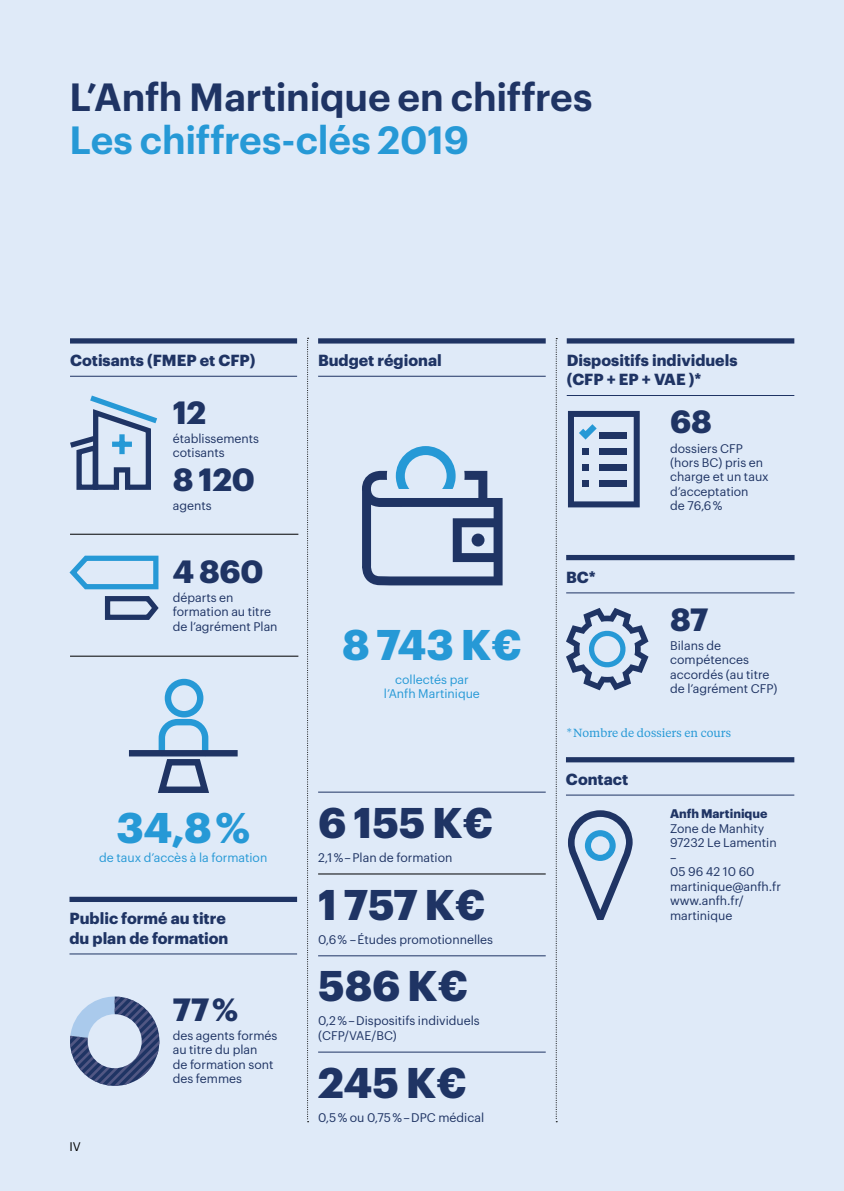
<style>
.page{position:relative;width:844px;height:1191px;background:#fff}
.page>*{position:absolute;margin:0;border:0;box-sizing:border-box;transform-origin:0 0}
.t1{font:700 42px "Graphik";color:#1f3464}
.t2{font:700 42px "Graphik";color:#2699d6}
.t3{font:600 38.5px "Graphik";letter-spacing:-.005em;color:#1f3464}
.t4{font:600 38.5px "Graphik";letter-spacing:-.005em;color:#2699d6}
.t5{font:700 31.5px "Graphik";letter-spacing:-.005em;color:#1f3464}
.t6{font:700 15.75px/19.2px "Graphik";color:#1f3464}
.t7{font:12.25px/14.5px "Graphik";color:#1f3464}
.t8{font:12.25px/14.5px "Graphik";color:#2699d6;text-align:center}
.t9{font:700 12.25px "Graphik";color:#1f3464}
.t10{font:12.25px "Graphik";color:#000}
.t11{font:11.72px "Tiempos Text";color:#2699d6}
</style>
<div class="page">
<div style="left:0;top:0;width:843px;height:1191px;background:#dfeaf8"></div>
<svg style="left:307px;top:338px;width:1px;height:784px"></svg>
<svg style="left:555px;top:338px;width:2px;height:784px"></svg>
<div style="left:70px;top:338px;width:227px;height:5px;background:#1f3464"></div>
<hr style="left:70px;top:376px;width:227px;height:1px;background:#1f3464">
<div style="left:132px;top:750px;width:102px;height:6px;background:#1f3464"></div>
<svg style="left:154px;top:715px;width:59px;height:78px"></svg>
<div style="left:165px;top:679px;width:38px;height:38px;border:6px solid #2699d6;border-radius:50%"></div>
<hr style="left:70px;top:656px;width:228px;height:1px;background:#000">
<hr style="left:70px;top:534px;width:228px;height:1px;background:#000">
<svg style="left:70px;top:395px;width:87px;height:95px"></svg>
<svg style="left:69px;top:555px;width:90px;height:65px"></svg>
<div style="left:318px;top:338px;width:227px;height:5px;background:#1f3464"></div>
<hr style="left:318px;top:376px;width:227px;height:1px;background:#1f3464">
<hr style="left:318px;top:792px;width:227px;height:1px;background:#1f3464">
<hr style="left:318px;top:873px;width:227px;height:1px;background:#000">
<hr style="left:318px;top:955px;width:227px;height:1px;background:#1f3464">
<hr style="left:318px;top:1051px;width:227px;height:1px;background:#1f3464">
<svg style="left:70px;top:996px;width:89px;height:89px"></svg>
<div style="left:88px;top:1014px;width:54px;height:54px;background:#dfeaf8;border-radius:50%"></div>
<svg style="left:568px;top:810px;width:65px;height:110px"></svg>
<div style="left:591px;top:836px;width:18px;height:19px;background:#dfeaf8;border-radius:50%"></div>
<div style="left:566px;top:338px;width:228px;height:5px;background:#1f3464"></div>
<hr style="left:566px;top:395px;width:228px;height:1px;background:#1f3464">
<svg style="left:568px;top:411px;width:71px;height:96px"></svg>
<div style="left:566px;top:555px;width:228px;height:5px;background:#1f3464"></div>
<hr style="left:566px;top:592px;width:228px;height:1px;background:#1f3464">
<svg style="left:566px;top:608px;width:82px;height:82px"></svg>
<div style="left:566px;top:757px;width:228px;height:5px;background:#1f3464"></div>
<hr style="left:566px;top:794px;width:228px;height:1px;background:#1f3464">
<svg style="left:362px;top:446px;width:140px;height:139px"></svg>
<div style="left:471px;top:533px;width:13px;height:13px;background:#1f3464;border-radius:50%"></div>
<div style="left:69px;top:896px;width:228px;height:6px;background:#1f3464"></div>
<hr style="left:69px;top:953px;width:228px;height:1px;background:#1f3464">
<h2 class="t3" style="left:69px;top:67px;width:524px">L’Anfh Martinique en chiffres</h2>
<h2 class="t4" style="left:69px;top:111px;width:401px">Les chiffres-clés 2019</h2>
<p class="t6" style="left:70px;top:349px;width:187px">Cotisants (FMEP et CFP)</p>
<h3 class="t5" style="left:173px;top:388px;width:35px">12</h3>
<p class="t7" style="left:173px;top:430px;width:88px">établissements cotisants</p>
<h3 class="t5" style="left:173px;top:455px;width:84px">8 120</h3>
<p class="t7" style="left:173px;top:497px;width:40px">agents</p>
<h3 class="t5" style="left:173px;top:546px;width:92px">4 860</h3>
<p class="t7" style="left:173px;top:589px;width:106px">départs en formation au titre de l’agrément Plan</p>
<p class="t6" style="left:318px;top:349px;width:125px">Budget régional</p>
<h1 class="t2" style="left:342px;top:612px;width:181px">8 743 K€</h1>
<p class="t8" style="left:384px;top:671px;width:97px">collectés par l’Anfh Martinique</p>
<h1 class="t2" style="left:116px;top:794px;width:135px">34,8 %</h1>
<p class="t8" style="left:99px;top:849px;width:169px">de taux d’accès à la formation</p>
<p class="t6" style="left:69px;top:907px;width:160px">Public formé au titre du plan de formation</p>
<p class="t10" style="left:69px;top:1137px;width:13px">IV</p>
<h3 class="t5" style="left:173px;top:984px;width:67px">77 %</h3>
<p class="t7" style="left:173px;top:1027px;width:106px">des agents formés au titre du plan<br>de formation sont des femmes</p>
<h1 class="t1" style="left:318px;top:790px;width:176px">6 155 K€</h1>
<p class="t7" style="left:318px;top:849px;width:136px">2,1 % – Plan de formation</p>
<h1 class="t1" style="left:318px;top:871px;width:169px">1 757 K€</h1>
<p class="t7" style="left:318px;top:931px;width:176px">0,6 % – Études promotionnelles</p>
<h1 class="t1" style="left:318px;top:953px;width:151px">586 K€</h1>
<p class="t7" style="left:318px;top:1012px;width:163px">0,2 % – Dispositifs individuels (CFP/VAE/BC)</p>
<h1 class="t1" style="left:318px;top:1049px;width:150px">245 K€</h1>
<p class="t7" style="left:318px;top:1109px;width:167px">0,5 % ou 0,75 % – DPC médical</p>
<p class="t6" style="left:566px;top:349px;width:172px">Dispositifs individuels (CFP + EP + VAE )*</p>
<p class="t6" style="left:566px;top:566px;width:31px">BC*</p>
<h3 class="t5" style="left:670px;top:397px;width:43px">68</h3>
<p class="t7" style="left:670px;top:440px;width:100px">dossiers CFP (hors BC) pris en charge et un taux d’acceptation<br>de 76,6 %</p>
<h3 class="t5" style="left:670px;top:595px;width:40px">87</h3>
<p class="t7" style="left:670px;top:637px;width:109px">Bilans de compétences accordés (au titre de l’agrément CFP)</p>
<p class="t11" style="left:566px;top:724px;width:166px">*Nombre de dossiers en cours</p>
<p class="t6" style="left:566px;top:768px;width:64px">Contact</p>
<p class="t9" style="left:669px;top:804px;width:99px">Anfh Martinique</p>
<p class="t7" style="left:669px;top:820px;width:112px">Zone de Manhity<br>97232 Le Lamentin –<br>05 96 42 10 60 martinique@anfh.fr www.anfh.fr/ martinique</p>
</div>
